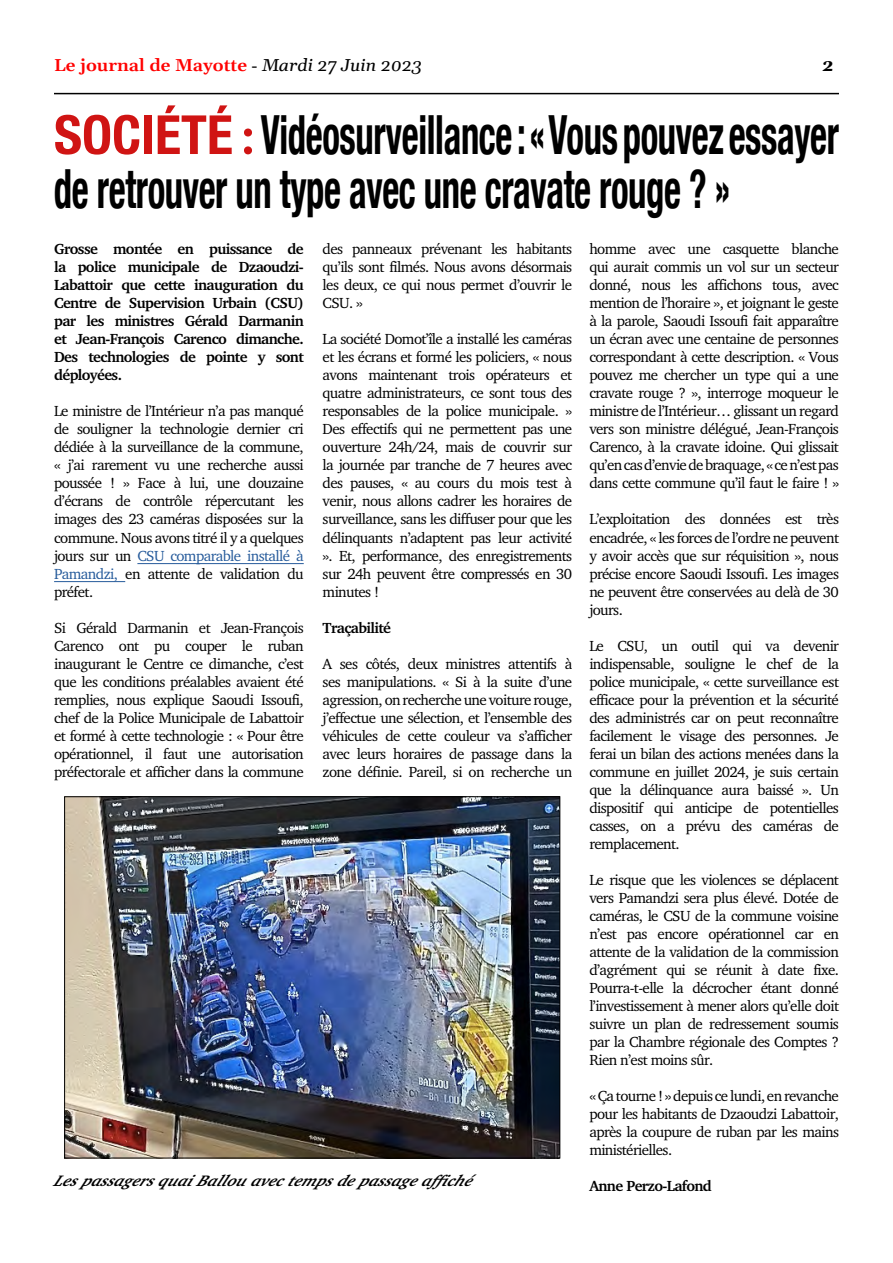
<style>
.page{position:relative;width:893px;height:1263px;background:#fff}
.page>*{position:absolute;margin:0;border:0;box-sizing:border-box;transform-origin:0 0}
.t1{font:700 condensed 54px/54px "Helvetica Neue";letter-spacing:-.01em;color:#000;scale:.68 1}
.t2{font:600 16.95px "Gelasio";color:#f00;scale:1.06 1}
.t3{font:italic 700 16.95px "Gelasio";color:#000;scale:1.06 1}
.t4{font:italic 700 15.45px "Charter";color:#000;scale:1.06 1}
.t5{font:15px/18px "Charter";letter-spacing:-.04em;color:#000;text-align:justify}
.t6{font:700 15px/18px "Charter";letter-spacing:-.04em;color:#000;text-align:justify}
.s1{font-family:"Times New Roman";font-weight:400;color:#000}
.s2{font-weight:400;font-style:italic;color:#000}
.s3{color:#d01413}
.s4{font-family:"Carlito";font-stretch:normal;color:#d01413}
.s5{color:#265b9b}
</style>
<div class="page">
<hr style="left:54px;top:93px;width:785px;height:1px;background:#000">
<hr style="left:137px;top:563px;width:167px;height:1px;background:#265b9b">
<hr style="left:54px;top:581px;width:71px;height:1px;background:#265b9b">
<img style="left:66px;top:799px;width:492px;height:357px">
<p class="t2" style="left:54px;top:58px;width:349px">Le journal de Mayotte <span class="s1">-</span> <span class="s2">Mardi 27 Juin 2023</span></p>
<p class="t3" style="left:822px;top:58px;width:12px">2</p>
<h1 class="t1" style="left:54px;top:108px;width:1156px"><span class="s3">SOCIÉTÉ</span> <span class="s4">:</span>Vidéosurveillance : « Vous pouvez essayer de retrouver un type avec une cravate rouge ? »</h1>
<p class="t6" style="left:54px;top:240px;width:251px">Grosse montée en puissance de la police municipale de Dzaoudzi-Labattoir que cette inauguration du Centre de Supervision Urbain (CSU) par les ministres Gérald Darmanin et Jean-François Carenco dimanche.<br>Des technologies de pointe y sont déployées.</p>
<p class="t5" style="left:54px;top:402px;width:251px">Le ministre de l’Intérieur n’a pas manqué de souligner la technologie dernier cri dédiée à la surveillance de la commune, « j’ai rarement vu une recherche aussi poussée ! » Face à lui, une douzaine d’écrans de contrôle répercutant les images des 23 caméras disposées sur la commune. Nous avons titré il y a quelques jours sur un <span class="s5">CSU comparable installé à Pamandzi,</span> en attente de validation du préfet.</p>
<p class="t5" style="left:54px;top:618px;width:251px">Si Gérald Darmanin et Jean-François Carenco ont pu couper le ruban inaugurant le Centre ce dimanche, c’est que les conditions préalables avaient été remplies, nous explique Saoudi Issoufi, chef de la Police Municipale de Labattoir et formé à cette technologie : « Pour être opérationnel, il faut une autorisation préfectorale et afficher dans la commune</p>
<p class="t5" style="left:323px;top:240px;width:251px">des panneaux prévenant les habitants qu’ils sont filmés. Nous avons désormais les deux, ce qui nous permet d’ouvrir le CSU. »</p>
<p class="t5" style="left:323px;top:330px;width:251px">La société Domot’île a installé les caméras et les écrans et formé les policiers, « nous avons maintenant trois opérateurs et quatre administrateurs, ce sont tous des responsables de la police municipale. » Des effectifs qui ne permettent pas une ouverture 24h/24, mais de couvrir sur la journée par tranche de 7 heures avec des pauses, « au cours du mois test à venir, nous allons cadrer les horaires de surveillance, sans les diffuser pour que les délinquants n’adaptent pas leur activité ». Et, performance, des enregistrements sur 24h peuvent être compressés en 30 minutes !</p>
<p class="t6" style="left:323px;top:618px;width:70px">Traçabilité</p>
<p class="t5" style="left:323px;top:654px;width:251px">A ses côtés, deux ministres attentifs à ses manipulations. « Si à la suite d’une agression, on recherche une voiture rouge, j’effectue une sélection, et l’ensemble des véhicules de cette couleur va s’afficher avec leurs horaires de passage dans la zone définie. Pareil, si on recherche un</p>
<p class="t5" style="left:589px;top:240px;width:251px">homme avec une casquette blanche qui aurait commis un vol sur un secteur donné, nous les affichons tous, avec mention de l’horaire », et joignant le geste à la parole, Saoudi Issoufi fait apparaître un écran avec une centaine de personnes correspondant à cette description. « Vous pouvez me chercher un type qui a une cravate rouge ? », interroge moqueur le ministre de l’Intérieur… glissant un regard vers son ministre délégué, Jean-François Carenco, à la cravate idoine. Qui glissait qu’en cas d’envie de braquage, « ce n’est pas dans cette commune qu’il faut le faire ! »</p>
<p class="t5" style="left:589px;top:510px;width:251px">L’exploitation des données est très encadrée, « les forces de l’ordre ne peuvent y avoir accès que sur réquisition », nous précise encore Saoudi Issoufi. Les images ne peuvent être conservées au delà de 30 jours.</p>
<p class="t5" style="left:589px;top:636px;width:251px">Le CSU, un outil qui va devenir indispensable, souligne le chef de la police municipale, « cette surveillance est efficace pour la prévention et la sécurité des administrés car on peut reconnaître facilement le visage des personnes. Je ferai un bilan des actions menées dans la commune en juillet 2024, je suis certain que la délinquance aura baissé ». Un dispositif qui anticipe de potentielles casses, on a prévu des caméras de remplacement.</p>
<p class="t5" style="left:589px;top:870px;width:251px">Le risque que les violences se déplacent vers Pamandzi sera plus élevé. Dotée de caméras, le CSU de la commune voisine n’est pas encore opérationnel car en attente de la validation de la commission d’agrément qui se réunit à date fixe.<br>Pourra-t-elle la décrocher étant donné l’investissement à mener alors qu’elle doit suivre un plan de redressement soumis par la Chambre régionale des Comptes ?<br>Rien n’est moins sûr.</p>
<p class="t5" style="left:589px;top:1086px;width:251px">« Ça tourne ! » depuis ce lundi, en revanche pour les habitants de Dzaoudzi Labattoir, après la coupure de ruban par les mains ministérielles.</p>
<p class="t6" style="left:589px;top:1176px;width:124px">Anne Perzo-Lafond</p>
<p class="t4" style="left:53px;top:1174px;width:396px">LespassagersquaiBallouavectempsdepassageaffiché</p>
</div>
